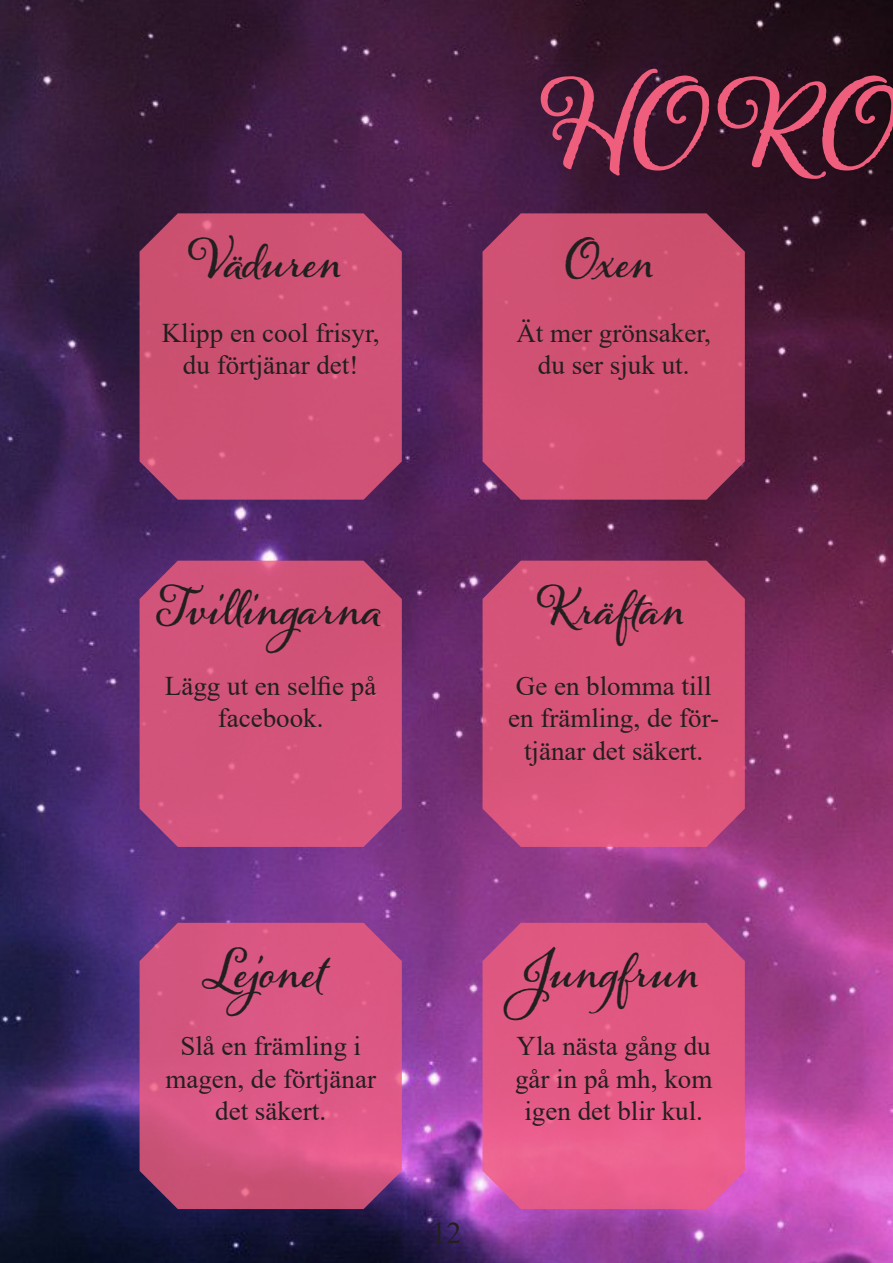
<style>
.page{position:relative;width:893px;height:1263px;background:#fff}
.page>*{position:absolute;margin:0;border:0;box-sizing:border-box;transform-origin:0 0}
.t1{font:700 108px "Alana";color:#f05e7d}
.t2{font:700 48px "Alana";color:#231f20}
.t3{font:700 48px "Alana";letter-spacing:-.02em;color:#231f20}
.t4{font:30px "Times New Roman";color:#231f20}
.t5{font:27px/32.4px "Times New Roman";color:#231f20;text-align:center}
</style>
<div class="page">
<img style="left:0;top:0;width:893px;height:1263px">
<div style="left:140px;top:213px;width:262px;height:287px;background:#ce5174"></div>
<div style="left:140px;top:561px;width:262px;height:286px;background:#d2547b"></div>
<svg style="left:140px;top:923px;width:262px;height:286px;background:#d25581"></svg>
<div style="left:483px;top:213px;width:262px;height:287px;background:#cf5171"></div>
<svg style="left:483px;top:561px;width:262px;height:286px;background:#d45278"></svg>
<svg style="left:483px;top:923px;width:262px;height:286px;background:#e15a87"></svg>
<p class="t1" style="left:546px;top:65px;width:348px">HO RO</p>
<p class="t2" style="left:191px;top:233px;width:151px">Väduren</p>
<p class="t2" style="left:566px;top:233px;width:89px">Oxen</p>
<p class="t5" style="left:162px;top:316px;width:219px">Klipp en cool frisyr, du förtjänar det!</p>
<p class="t5" style="left:516px;top:316px;width:196px">Ät mer grönsaker, du ser sjuk ut.</p>
<p class="t2" style="left:159px;top:580px;width:223px">Tvillingarna</p>
<p class="t3" style="left:540px;top:580px;width:146px">Kräftan</p>
<p class="t5" style="left:165px;top:669px;width:213px">Lägg ut en selfie på facebook.</p>
<p class="t5" style="left:508px;top:669px;width:212px">Ge en blomma till en främling, de för&shy;tjänar det säkert.</p>
<p class="t2" style="left:205px;top:942px;width:122px">Lejonet</p>
<p class="t2" style="left:524px;top:942px;width:177px">Jungfrun</p>
<p class="t5" style="left:165px;top:1029px;width:212px">Slå en främling i magen, de förtjänar det säkert.</p>
<p class="t5" style="left:515px;top:1029px;width:199px">Yla nästa gång du går in på mh, kom igen det blir kul.</p>
<p class="t4" style="left:431px;top:1211px;width:31px">12</p>
</div>
